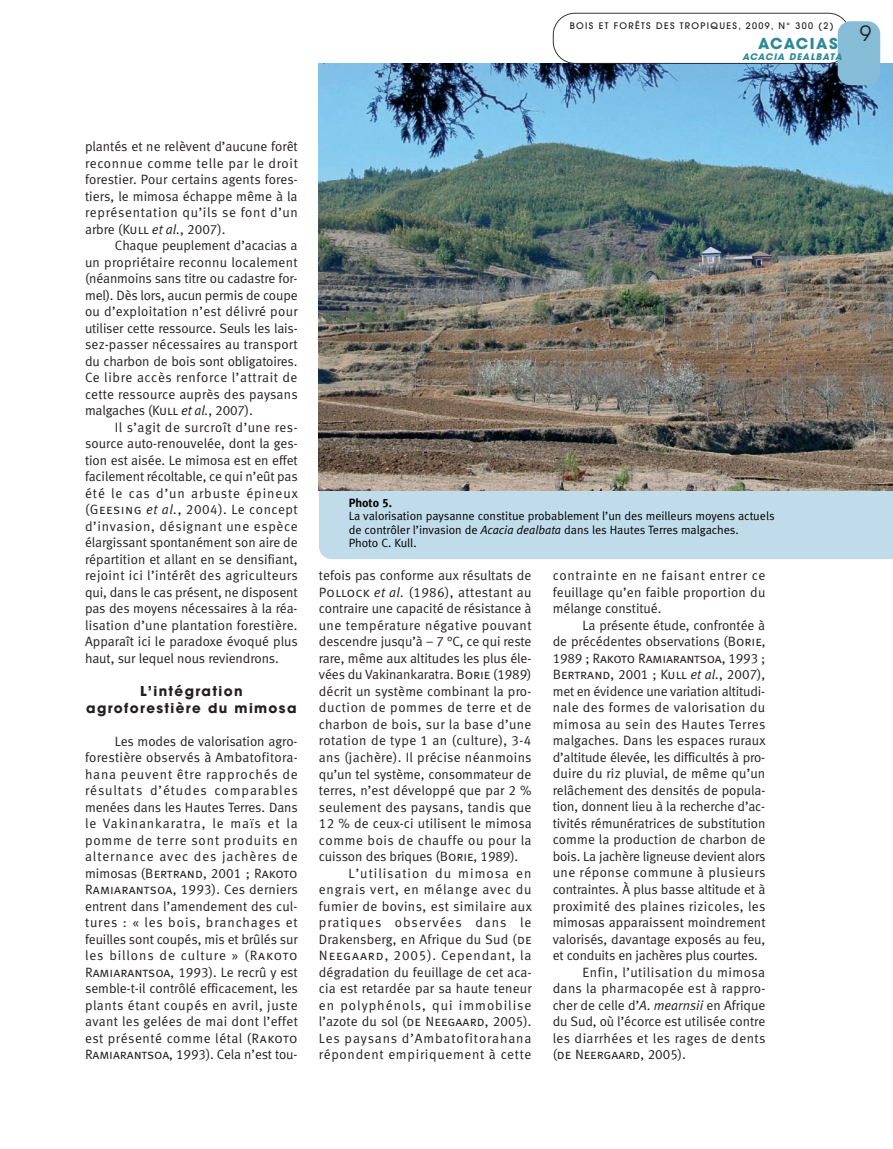
<style>
.page{position:relative;width:893px;height:1149px;background:#fff}
.page>*{position:absolute;margin:0;border:0;box-sizing:border-box;transform-origin:0 0}
.t1{font:21px "Avant Garde";color:#231f20}
.t2{font:700 15px "Avant Garde";letter-spacing:.08em;color:#2c8993}
.t3{font:13.5px/16.5px "Meta Normal LF";letter-spacing:.01em;color:#231f20;text-align:justify}
.t4{font:13.5px "Meta Normal LF";letter-spacing:-.01em;color:#231f20}
.t5{font:13.5px "Meta Normal LF";letter-spacing:.03em;color:#231f20}
.t6{font:13.5px "Meta Normal LF";letter-spacing:.035em;color:#231f20}
.t7{font:13.5px "Meta Normal LF Caps";letter-spacing:-.01em;color:#231f20}
.t8{font:13.5px "Meta Normal LF";letter-spacing:.075em;color:#231f20}
.t9{font:13.5px "Meta Normal LF";letter-spacing:.065em;color:#231f20}
.t10{font:13.5px "Meta Normal LF";letter-spacing:.04em;color:#231f20}
.t11{font:700 13.5px/16.5px "Avant Garde";letter-spacing:.1em;color:#231f20;text-align:center}
.t12{font:13.5px "Meta Normal LF";letter-spacing:.05em;color:#231f20}
.t13{font:13.5px "Meta Normal LF";letter-spacing:.06em;color:#231f20}
.t14{font:13.5px "Meta Normal LF";letter-spacing:.045em;color:#231f20}
.t15{font:12px/13.5px "Meta Normal LF";color:#000}
.t16{font:12px "Meta Bold LF";color:#000}
.t17{font:500 9px "Avant Garde";letter-spacing:.15em;color:#231f20}
.t18{font:italic 700 9px "Avant Garde";letter-spacing:.1em;color:#2c8993}
.s1{font-family:"Meta Normal LF Caps"}
.s2{font-style:italic}
.s3{font-family:"Meta Normal LF"}
</style>
<div class="page">
<div style="left:319px;top:490px;width:574px;height:69px;background:#c0dbe9"></div>
<img style="left:319px;top:64px;width:574px;height:426px">
<svg style="left:553px;top:13px;width:294px;height:51px"></svg>
<div style="left:838px;top:21px;width:42px;height:64px;background:#86bcd6;border-radius:13px"></div>
<p class="t17" style="left:570px;top:20px;width:265px">BOIS ET FORÊTS DES TROPIQUES, 2009, N° 300 (2)</p>
<h1 class="t1" style="left:860px;top:21px;width:13px">9</h1>
<p class="t2" style="left:758px;top:34px;width:81px">ACACIAS</p>
<p class="t18" style="left:742px;top:50px;width:101px">ACACIA DEALBATA</p>
<p class="t3" style="left:85px;top:138px;width:214px">plantés et ne relèvent d’aucune forêt reconnue comme telle par le droit forestier. Pour certains agents fores&shy;tiers, le mimosa échappe même à la représentation qu’ils se font d’un arbre (<span class="s1">Kull</span> <span class="s2">et al.</span>, 2007).</p>
<p class="t3" style="left:85px;top:237px;width:214px;text-indent:30px">Chaque peuplement d’acacias a un propriétaire reconnu localement (néanmoins sans titre ou cadastre for&shy;mel). Dès lors, aucun permis de coupe ou d’exploitation n’est délivré pour utiliser cette ressource. Seuls les lais&shy;sez-passer nécessaires au transport du charbon de bois sont obligatoires.<br>Ce libre accès renforce l’attrait de cette ressource auprès des paysans malgaches (<span class="s1">Kull</span> <span class="s2">et al.</span>, 2007).</p>
<p class="t3" style="left:85px;top:418px;width:214px;text-indent:30px">Il s’agit de surcroît d’une res&shy;source auto-renouvelée, dont la ges&shy;tion est aisée. Le mimosa est en effet facilement récoltable, ce qui n’eût pas été le cas d’un arbuste épineux (<span class="s1">Geesing</span> <span class="s2">et al.</span>, 2004). Le concept d’invasion, désignant une espèce élargissant spontanément son aire de répartition et allant en se densifiant, rejoint ici l’intérêt des agriculteurs qui, dans le cas présent, ne disposent pas des moyens nécessaires à la réa&shy;lisation d’une plantation forestière.<br>Apparaît ici le paradoxe évoqué plus haut, sur lequel nous reviendrons.</p>
<p class="t11" style="left:86px;top:682px;width:212px">L’intégration agroforestière du mimosa</p>
<p class="t3" style="left:85px;top:732px;width:214px;text-indent:30px">Les modes de valorisation agro&shy;forestière observés à Ambatofitora&shy;hana peuvent être rapprochés de résultats d’études comparables menées dans les Hautes Terres. Dans le Vakinankaratra, le maïs et la pomme de terre sont produits en alternance avec des jachères de</p>
<p class="t7" style="left:85px;top:864px;width:214px"><span class="s3">mimosas (</span>Bertrand<span class="s3">, 2001</span> ; Rakoto</p>
<p class="t3" style="left:85px;top:880px;width:214px"><span class="s1">Ramiarantsoa</span>, 1993). Ces derniers entrent dans l’amendement des cul&shy;tures : « les bois, branchages et feuilles sont coupés, mis et brûlés sur les billons de culture » (<span class="s1">Rakoto Ramiarantsoa</span>, 1993). Le recrû y est semble-t-il contrôlé efficacement, les plants étant coupés en avril, juste avant les gelées de mai dont l’effet est présenté comme létal (<span class="s1">Rakoto Ramiarantsoa</span>, 1993). Cela n’est tou-</p>
<p class="t16" style="left:349px;top:495px;width:45px">Photo 5.</p>
<p class="t15" style="left:349px;top:509px;width:427px">La valorisation paysanne constitue probablement l’un des meilleurs moyens actuels de contrôler l’invasion de <span class="s2">Acacia dealbata</span> dans les Hautes Terres malgaches.<br>Photo C. Kull.</p>
<p class="t3" style="left:319px;top:567px;width:214px">tefois pas conforme aux résultats de</p>
<p class="t5" style="left:319px;top:584px;width:214px"><span class="s1">Pollock</span> <span class="s2">et al.</span> (1986), attestant au</p>
<p class="t3" style="left:319px;top:600px;width:214px">contraire une capacité de résistance à</p>
<p class="t6" style="left:319px;top:617px;width:214px">une température négative pouvant</p>
<p class="t4" style="left:319px;top:633px;width:214px">descendre jusqu’à – 7 °C, ce qui reste</p>
<p class="t3" style="left:319px;top:649px;width:214px">rare, même aux altitudes les plus éle-</p>
<p class="t3" style="left:319px;top:666px;width:214px">vées du Vakinankaratra. <span class="s1">Borie</span> (1989)</p>
<p class="t3" style="left:319px;top:682px;width:214px">décrit un système combinant la pro-</p>
<p class="t14" style="left:319px;top:699px;width:214px">duction de pommes de terre et de</p>
<p class="t5" style="left:319px;top:716px;width:214px">charbon de bois, sur la base d’une</p>
<p class="t5" style="left:319px;top:732px;width:214px">rotation de type 1 an (culture), 3-4</p>
<p class="t3" style="left:319px;top:748px;width:214px">ans (jachère). Il précise néanmoins</p>
<p class="t3" style="left:319px;top:765px;width:214px">qu’un tel système, consommateur de</p>
<p class="t3" style="left:319px;top:781px;width:214px">terres, n’est développé que par 2 %</p>
<p class="t3" style="left:319px;top:798px;width:214px">seulement des paysans, tandis que</p>
<p class="t3" style="left:319px;top:814px;width:214px">12 % de ceux-ci utilisent le mimosa</p>
<p class="t10" style="left:319px;top:831px;width:214px">comme bois de chauffe ou pour la</p>
<p class="t3" style="left:319px;top:847px;width:201px">cuisson des briques (<span class="s1">Borie</span>, 1989).</p>
<p class="t8" style="left:349px;top:864px;width:184px">L’utilisation du mimosa en</p>
<p class="t13" style="left:319px;top:881px;width:214px">engrais vert, en mélange avec du</p>
<p class="t6" style="left:319px;top:897px;width:214px">fumier de bovins, est similaire aux</p>
<p class="t8" style="left:319px;top:914px;width:214px">pratiques observées dans le</p>
<p class="t3" style="left:319px;top:930px;width:214px">Drakensberg, en Afrique du Sud (<span class="s1">de</span></p>
<p class="t9" style="left:319px;top:947px;width:214px"><span class="s1">Neegaard</span>, 2005). Cependant, la</p>
<p class="t3" style="left:319px;top:963px;width:214px">dégradation du feuillage de cet aca-</p>
<p class="t3" style="left:319px;top:979px;width:214px">cia est retardée par sa haute teneur</p>
<p class="t8" style="left:319px;top:996px;width:214px">en polyphénols, qui immobilise</p>
<p class="t3" style="left:319px;top:1012px;width:214px">l’azote du sol (<span class="s1">de Neegaard</span>, 2005).</p>
<p class="t9" style="left:319px;top:1029px;width:214px">Les paysans d’Ambatofitorahana</p>
<p class="t12" style="left:319px;top:1046px;width:214px">répondent empiriquement à cette</p>
<p class="t3" style="left:553px;top:567px;width:214px">contrainte en ne faisant entrer ce feuillage qu’en faible proportion du mélange constitué.</p>
<p class="t3" style="left:553px;top:616px;width:214px;text-align:right">La présente étude, confrontée à<br>de précédentes observations (<span class="s1">Borie</span>,</p>
<p class="t7" style="left:553px;top:650px;width:214px"><span class="s3">1989 ;</span> Rakoto Ramiarantsoa<span class="s3">, 1993 ;</span></p>
<p class="t3" style="left:553px;top:666px;width:214px"><span class="s1">Bertrand</span>, 2001 ; <span class="s1">Kull</span> <span class="s2">et al.</span>, 2007),</p>
<p class="t4" style="left:553px;top:683px;width:214px">met en évidence une variation altitudi-</p>
<p class="t5" style="left:553px;top:699px;width:214px">nale des formes de valorisation du</p>
<p class="t10" style="left:553px;top:716px;width:214px">mimosa au sein des Hautes Terres</p>
<p class="t3" style="left:553px;top:732px;width:214px">malgaches. Dans les espaces ruraux</p>
<p class="t4" style="left:553px;top:749px;width:214px">d’altitude élevée, les difficultés à pro-</p>
<p class="t3" style="left:553px;top:765px;width:214px">duire du riz pluvial, de même qu’un</p>
<p class="t3" style="left:553px;top:781px;width:214px">relâchement des densités de popula-</p>
<p class="t4" style="left:553px;top:798px;width:214px">tion, donnent lieu à la recherche d’ac-</p>
<p class="t3" style="left:553px;top:814px;width:214px">tivités rémunératrices de substitution</p>
<p class="t3" style="left:553px;top:831px;width:214px">comme la production de charbon de</p>
<p class="t4" style="left:553px;top:848px;width:214px">bois. La jachère ligneuse devient alors</p>
<p class="t6" style="left:553px;top:864px;width:214px">une réponse commune à plusieurs</p>
<p class="t4" style="left:553px;top:881px;width:214px">contraintes. À plus basse altitude et à</p>
<p class="t5" style="left:553px;top:897px;width:214px">proximité des plaines rizicoles, les</p>
<p class="t3" style="left:553px;top:913px;width:214px">mimosas apparaissent moindrement</p>
<p class="t3" style="left:553px;top:930px;width:214px">valorisés, davantage exposés au feu,</p>
<p class="t4" style="left:553px;top:947px;width:207px">et conduits en jachères plus courtes.</p>
<p class="t6" style="left:582px;top:963px;width:184px">Enfin, l’utilisation du mimosa</p>
<p class="t3" style="left:553px;top:979px;width:214px">dans la pharmacopée est à rappro-</p>
<p class="t3" style="left:553px;top:996px;width:214px">cher de celle d’<span class="s2">A</span>. <span class="s2">mearnsii</span> en Afrique</p>
<p class="t3" style="left:553px;top:1012px;width:214px">du Sud, où l’écorce est utilisée contre</p>
<p class="t6" style="left:553px;top:1029px;width:214px">les diarrhées et les rages de dents</p>
<p class="t7" style="left:553px;top:1046px;width:135px"><span class="s3">(</span>de Neergaard<span class="s3">, 2005).</span></p>
</div>
